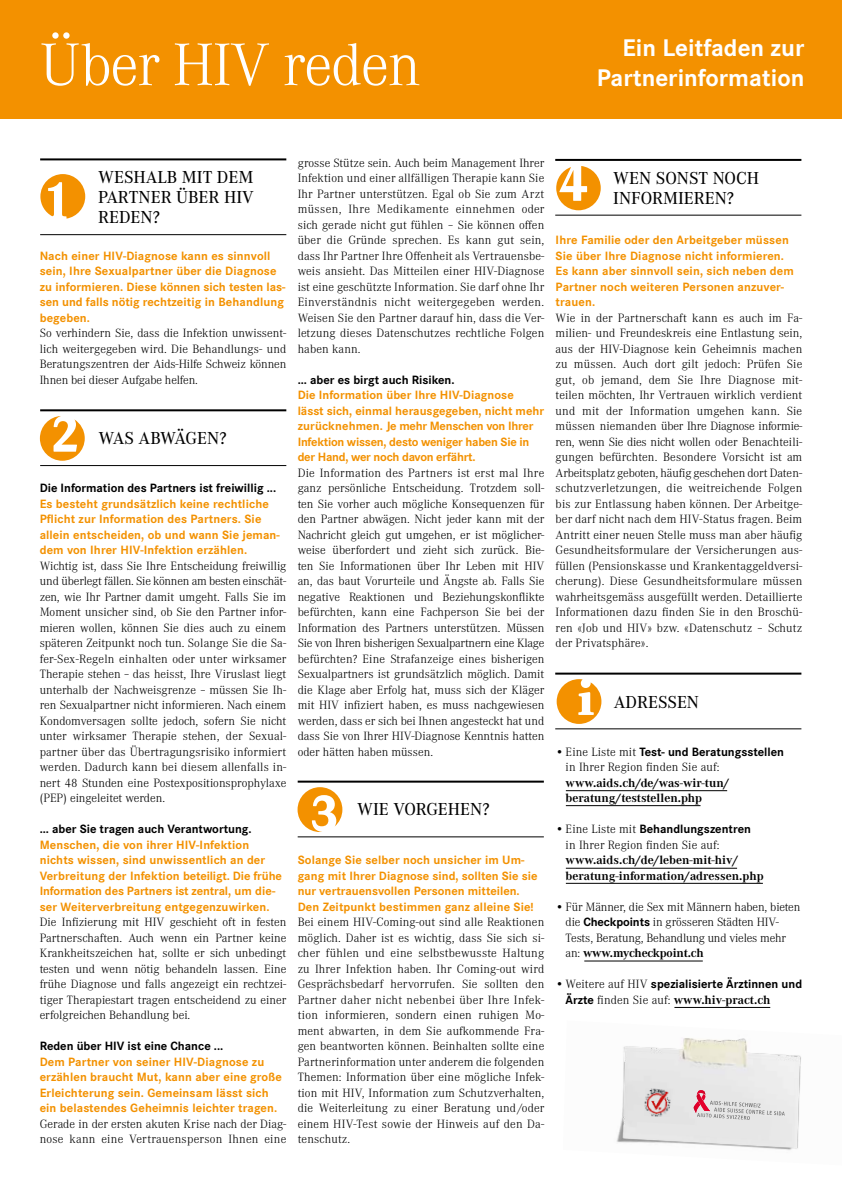
<style>
.page{position:relative;width:842px;height:1191px;background:#fff}
.page>*{position:absolute;margin:0;border:0;box-sizing:border-box;transform-origin:0 0}
.t1{font:300 62.3px "Corporate A";letter-spacing:-.02em;color:#fff}
.t2{font:700 25px/30px "Corporate S";color:#fff;text-align:right}
.t3{font:500 18px/20px "Corporate A";color:#000;text-align:justify}
.t4{font:300 12.5px/15.5px "Corporate A";color:#000;text-align:justify}
.t5{font:700 12.5px/15.5px "Corporate S";letter-spacing:.01em;color:#f39100}
.t6{font:700 12.5px "Corporate S";color:#000}
.t7{font:700 12.5px/15.5px "Corporate S";letter-spacing:-.015em;color:#f39100}
.t8{font:700 12.5px/15.5px "Corporate A";color:#000}
.t9{font:300 12.5px/15.5px "Corporate A";letter-spacing:.02em;color:#000}
.s1{font-family:"Corporate A"}
.s2{font-family:"Corporate A";font-weight:300}
.s3{font-weight:700}
.s4{font-family:"Corporate S";font-weight:700}
.s5{font-family:"Corporate S"}
.s6{font-weight:300}
</style>
<div class="page">
<img style="left:616px;top:1038px;width:185px;height:112px">
<div style="left:0;top:0;width:842px;height:118px;background:#f39100"></div>
<svg style="left:40px;top:174px;width:45px;height:45px"></svg>
<svg style="left:40px;top:416px;width:45px;height:45px"></svg>
<hr style="left:566px;top:868px;width:171px;height:1px;background:#000">
<hr style="left:566px;top:883px;width:197px;height:1px;background:#000">
<hr style="left:584px;top:960px;width:119px;height:1px;background:#000">
<hr style="left:566px;top:790px;width:161px;height:1px;background:#000">
<hr style="left:566px;top:805px;width:134px;height:1px;background:#000">
<hr style="left:674px;top:1007px;width:96px;height:1px;background:#000">
<hr style="left:40px;top:158px;width:246px;height:2px;background:#000">
<hr style="left:40px;top:234px;width:246px;height:1px;background:#000">
<hr style="left:40px;top:409px;width:246px;height:2px;background:#000">
<hr style="left:40px;top:465px;width:246px;height:1px;background:#000">
<hr style="left:555px;top:159px;width:246px;height:2px;background:#000">
<hr style="left:555px;top:215px;width:246px;height:1px;background:#000">
<svg style="left:298px;top:787px;width:44px;height:45px"></svg>
<hr style="left:298px;top:780px;width:246px;height:2px;background:#000">
<hr style="left:298px;top:836px;width:246px;height:1px;background:#000">
<svg style="left:556px;top:166px;width:45px;height:44px"></svg>
<svg style="left:693px;top:1090px;width:92px;height:30px"></svg>
<img style="left:644px;top:1088px;width:27px;height:29px">
<hr style="left:555px;top:672px;width:246px;height:2px;background:#000">
<hr style="left:555px;top:728px;width:246px;height:1px;background:#000">
<svg style="left:557px;top:679px;width:44px;height:45px"></svg>
<h1 class="t1" style="left:40px;top:23px;width:383px">Über HIV reden</h1>
<h2 class="t2" style="left:597px;top:33px;width:209px">Ein Leitfaden zur<br>Partnerinformation</h2>
<p class="t4" style="left:298px;top:154px;width:248px">grosse Stütze sein. Auch beim Management Ihrer Infektion und einer allfälligen Therapie kann Sie Ihr Partner unterstützen. Egal ob Sie zum Arzt müssen, Ihre Medikamente einnehmen oder sich gerade nicht gut fühlen – Sie können offen über die Gründe sprechen. Es kann gut sein, dass Ihr Partner Ihre Offenheit als Vertrauensbe&shy;weis ansieht. Das Mitteilen einer HIV-Diagnose ist eine geschützte Information. Sie darf ohne Ihr Einverständnis nicht weitergegeben werden.<br>Weisen Sie den Partner darauf hin, dass die Ver&shy;letzung dieses Datenschutzes rechtliche Folgen haben kann.</p>
<p class="t6" style="left:298px;top:372px;width:158px">... aber es birgt auch Risiken.</p>
<p class="t7" style="left:298px;top:387px;width:248px">Die Information über Ihre HIV-Diagnose<br>lässt sich, einmal herausgegeben, nicht mehr zurücknehmen. Je mehr Menschen von Ihrer Infektion wissen, desto weniger haben Sie in der Hand, wer noch davon erfährt.</p>
<p class="t4" style="left:298px;top:464px;width:248px">Die Information des Partners ist erst mal Ihre ganz persönliche Entscheidung. Trotzdem soll&shy;ten Sie vorher auch mögliche Konsequenzen für den Partner abwägen. Nicht jeder kann mit der Nachricht gleich gut umgehen, er ist möglicher&shy;weise überfordert und zieht sich zurück. Bie&shy;ten Sie Informationen über Ihr Leben mit HIV an, das baut Vorurteile und Ängste ab. Falls Sie negative Reaktionen und Beziehungskonflikte befürchten, kann eine Fachperson Sie bei der Information des Partners unterstützen. Müssen Sie von Ihren bisherigen Sexualpartnern eine Klage befürchten? Eine Strafanzeige eines bisherigen Sexualpartners ist grundsätzlich möglich. Damit die Klage aber Erfolg hat, muss sich der Kläger mit HIV infiziert haben, es muss nachgewiesen werden, dass er sich bei Ihnen angesteckt hat und dass Sie von Ihrer HIV-Diagnose Kenntnis hatten oder hätten haben müssen.</p>
<h3 class="t3" style="left:98px;top:166px;width:157px">WESHALB MIT DEM PARTNER ÜBER HIV REDEN?</h3>
<h3 class="t3" style="left:613px;top:167px;width:148px">WEN SONST NOCH<br>INFORMIEREN?</h3>
<p class="t5" style="left:556px;top:232px;width:240px">Ihre Familie oder den Arbeitgeber müssen Sie über Ihre Diagnose nicht informieren.<br>Es kann aber sinnvoll sein, sich neben dem Partner noch weiteren Personen anzuver&shy;trauen.</p>
<p class="t4" style="left:556px;top:309px;width:248px">Wie in der Partnerschaft kann es auch im Fa&shy;milien- und Freundeskreis eine Entlastung sein, aus der HIV-Diagnose kein Geheimnis machen zu müssen. Auch dort gilt jedoch: Prüfen Sie gut, ob jemand, dem Sie Ihre Diagnose mit&shy;teilen möchten, Ihr Vertrauen wirklich verdient und mit der Information umgehen kann. Sie müssen niemanden über Ihre Diagnose informie&shy;ren, wenn Sie dies nicht wollen oder Benachteili&shy;gungen befürchten. Besondere Vorsicht ist am Arbeitsplatz geboten, häufig geschehen dort Daten&shy;schutzverletzungen, die weitreichende Folgen bis zur Entlassung haben können. Der Arbeitge&shy;ber darf nicht nach dem HIV-Status fragen. Beim Antritt einer neuen Stelle muss man aber häufig Gesundheitsformulare der Versicherungen aus&shy;füllen (Pensionskasse und Krankentaggeldversi&shy;cherung). Diese Gesundheitsformulare müssen wahrheitsgemäss ausgefüllt werden. Detaillierte Informationen dazu finden Sie in den Broschü&shy;ren «Job und HIV» bzw. «Datenschutz – Schutz der Privatsphäre».</p>
<p class="t5" style="left:40px;top:248px;width:247px">Nach einer HIV-Diagnose kann es sinnvoll sein, Ihre Sexualpartner über die Diagnose zu informieren. Diese können sich testen las&shy;sen und falls nötig rechtzeitig in Behandlung begeben.</p>
<p class="t4" style="left:40px;top:325px;width:248px">So verhindern Sie, dass die Infektion unwissent&shy;lich weitergegeben wird. Die Behandlungs- und Beratungszentren der Aids-Hilfe Schweiz können Ihnen bei dieser Aufgabe helfen.</p>
<h3 class="t3" style="left:99px;top:427px;width:129px">WAS ABWÄGEN?</h3>
<p class="t6" style="left:40px;top:481px;width:238px">Die Information des Partners ist freiwillig ...</p>
<p class="t5" style="left:40px;top:496px;width:242px">Es besteht grundsätzlich keine rechtliche Pflicht zur Information des Partners. Sie allein entscheiden, ob und wann Sie jeman&shy;dem von Ihrer HIV-Infektion erzählen.</p>
<p class="t4" style="left:40px;top:557px;width:248px">Wichtig ist, dass Sie Ihre Entscheidung freiwillig und überlegt fällen. Sie können am besten einschät&shy;zen, wie Ihr Partner damit umgeht. Falls Sie im Moment unsicher sind, ob Sie den Partner infor&shy;mieren wollen, können Sie dies auch zu einem späteren Zeitpunkt noch tun. Solange Sie die Sa&shy;fer-Sex-Regeln einhalten oder unter wirksamer Therapie stehen – das heisst, Ihre Viruslast liegt unterhalb der Nachweisgrenze – müssen Sie Ih&shy;ren Sexualpartner nicht informieren. Nach einem Kondomversagen sollte jedoch, sofern Sie nicht unter wirksamer Therapie stehen, der Sexual&shy;partner über das Übertragungsrisiko informiert werden. Dadurch kann bei diesem allenfalls in&shy;nert 48 Stunden eine Postexpositionsprophylaxe (PEP) eingeleitet werden.</p>
<p class="t6" style="left:40px;top:822px;width:214px">... aber Sie tragen auch Verantwortung.</p>
<p class="t5" style="left:40px;top:837px;width:244px">Menschen, die von ihrer HIV-Infektion nichts wissen, sind unwissentlich an der Verbreitung der Infektion beteiligt. Die frühe Information des Partners ist zentral, um die&shy;ser Weiterverbreitung entgegenzuwirken.</p>
<p class="t4" style="left:40px;top:914px;width:248px">Die Infizierung mit HIV geschieht oft in festen Partnerschaften. Auch wenn ein Partner keine Krankheitszeichen hat, sollte er sich unbedingt testen und wenn nötig behandeln lassen. Eine frühe Diagnose und falls angezeigt ein rechtzei&shy;tiger Therapiestart tragen entscheidend zu einer erfolgreichen Behandlung bei.</p>
<p class="t6" style="left:40px;top:1039px;width:185px">Reden über HIV ist eine Chance ...</p>
<p class="t5" style="left:40px;top:1054px;width:244px">Dem Partner von seiner HIV-Diagnose zu erzählen braucht Mut, kann aber eine große Erleichterung sein. Gemeinsam lässt sich ein belastendes Geheimnis leichter tragen.</p>
<p class="t9" style="left:40px;top:1115px;width:248px">Gerade in der ersten akuten Krise nach der Diag&shy;nose kann eine Vertrauensperson Ihnen eine</p>
<h3 class="t3" style="left:614px;top:691px;width:87px">ADRESSEN</h3>
<p class="t6" style="left:556px;top:744px;width:230px"><span class="s1">•</span><span class="s2">Eine Liste mit</span> Test- und Beratungsstellen</p>
<p class="t4" style="left:566px;top:759px;width:155px">in Ihrer Region finden Sie auf:</p>
<p class="t8" style="left:566px;top:774px;width:165px">www.aids.ch/de/was-wir-tun/ beratung/teststellen.php</p>
<p class="t6" style="left:556px;top:822px;width:197px"><span class="s1">•</span><span class="s2">Eine Liste mit</span> Behandlungszentren</p>
<p class="t4" style="left:566px;top:836px;width:155px">in Ihrer Region finden Sie auf:</p>
<p class="t8" style="left:566px;top:852px;width:199px">www.aids.ch/de/leben-mit-hiv/ beratung-information/adressen.php</p>
<p class="t4" style="left:566px;top:898px;width:236px;text-align:left;text-indent:-10px"><span class="s3">•</span>Für Männer, die Sex mit Männern haben, bieten die <span class="s4">Checkpoints</span> in grösseren Städten HIV-Tests, Beratung, Behandlung und vieles mehr an: <span class="s3">www.mycheckpoint.ch</span></p>
<p class="t6" style="left:556px;top:977px;width:248px"><span class="s1">•</span><span class="s2">Weitere auf HIV</span> spezialisierte Ärztinnen und</p>
<p class="t8" style="left:566px;top:991px;width:206px"><span class="s5">Ärzte</span> <span class="s6">finden Sie auf:</span> www.hiv-pract.ch</p>
<h3 class="t3" style="left:357px;top:798px;width:134px">WIE VORGEHEN?</h3>
<p class="t5" style="left:298px;top:852px;width:241px">Solange Sie selber noch unsicher im Um&shy;gang mit Ihrer Diagnose sind, sollten Sie sie nur vertrauensvollen Personen mitteilen.<br>Den Zeitpunkt bestimmen ganz alleine Sie!</p>
<p class="t4" style="left:298px;top:914px;width:248px">Bei einem HIV-Coming-out sind alle Reaktionen möglich. Daher ist es wichtig, dass Sie sich si&shy;cher fühlen und eine selbstbewusste Haltung zu Ihrer Infektion haben. Ihr Coming-out wird Gesprächsbedarf hervorrufen. Sie sollten den Partner daher nicht nebenbei über Ihre Infek&shy;tion informieren, sondern einen ruhigen Mo&shy;ment abwarten, in dem Sie aufkommende Fra&shy;gen beantworten können. Beinhalten sollte eine Partnerinformation unter anderem die folgenden Themen: Information über eine mögliche Infek&shy;tion mit HIV, Information zum Schutzverhalten, die Weiterleitung zu einer Beratung und /oder einem HIV-Test sowie der Hinweis auf den Da&shy;tenschutz.</p>
</div>
